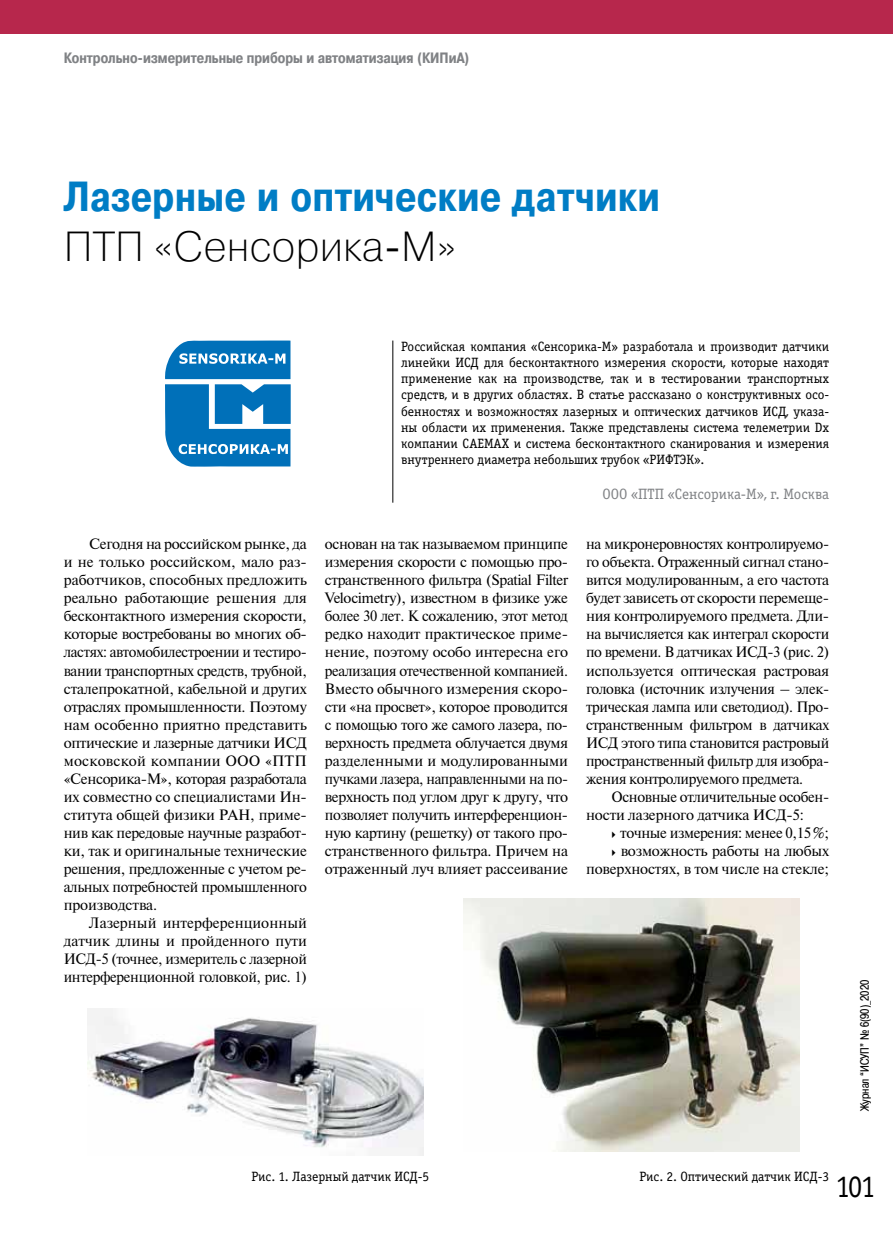
<style>
.page{position:relative;width:893px;height:1234px;background:#fff}
.page>*{position:absolute;margin:0;border:0;box-sizing:border-box;transform-origin:0 0}
.t1{font:700 42px "Pragmatica Cond C";letter-spacing:.02em;color:#007dc5}
.t2{font:42px "Pragmatica Light C";color:#000}
.t3{font:31.5px "Officina Serif Book C";color:#000;scale:.9 1}
.t4{font:15px/18px "Newton";letter-spacing:-.025em;color:#000;text-align:justify}
.t5{font:700 15px "Pragmatica Cond C";color:#808285}
.t6{font:15px "Officina Serif Book C";color:#808285}
.t7{font:13.5px/16.2px "Officina Serif Book C";color:#000;text-align:justify}
.t8{font:12px "Pragmatica Cond C";color:#000}
</style>
<div class="page">
<div style="left:0;top:0;width:893px;height:34px;background:#b7274c"></div>
<hr style="left:393px;top:340px;width:1px;height:162px;background:#000">
<svg style="left:165px;top:340px;width:126px;height:126px"></svg>
<img style="left:88px;top:1008px;width:336px;height:147px">
<img style="left:463px;top:898px;width:336px;height:252px">
<p class="t5" style="left:64px;top:50px;width:407px">Контрольно-измерительные приборы и автоматизация (КИПиА)</p>
<h1 class="t1" style="left:64px;top:173px;width:598px">Лазерные и оптические датчики</h1>
<h1 class="t2" style="left:64px;top:223px;width:394px">ПТП «Сенсорика-М»</h1>
<p class="t4" style="left:64px;top:534px;width:245px;text-indent:26px">Сегодня на российском рынке, да и не только российском, мало раз&shy;работчиков, способных предложить реально работающие решения для бесконтактного измерения скорости, которые востребованы во многих об&shy;ластях: автомобилестроении и тестиро&shy;вании транспортных средств, трубной, сталепрокатной, кабельной и других отраслях промышленности. Поэтому нам особенно приятно представить оптические и лазерные датчики ИСД московской компании ООО «ПТП «Сенсорика-М», которая разработала их совместно со специалистами Ин&shy;ститута общей физики РАН, приме&shy;нив как передовые научные разработ&shy;ки, так и оригинальные технические решения, предложенные с учетом ре&shy;альных потребностей промышленного производства.</p>
<p class="t4" style="left:64px;top:912px;width:245px;text-indent:26px">Лазерный интерференционный датчик длины и пройденного пути ИСД‑5 (точнее, измеритель с лазерной интерференционной головкой, рис. 1)</p>
<p class="t7" style="left:401px;top:338px;width:430px">Российская компания «Сенсорика-М» разработала и производит датчики линейки ИСД для бесконтактного измерения скорости, которые находят применение как на производстве, так и в тестировании транспортных средств, и в других областях. В статье рассказано о конструктивных осо&shy;бенностях и возможностях лазерных и оптических датчиков ИСД, указа&shy;ны области их применения. Также представлены система телеметрии Dx компании CAEMAX и система бесконтактного сканирования и измерения внутреннего диаметра небольших трубок «РИФТЭК».</p>
<p class="t6" style="left:602px;top:486px;width:228px">ООО «ПТП «Сенсорика-М», г. Москва</p>
<p class="t4" style="left:325px;top:534px;width:245px">основан на так называемом принципе измерения скорости с помощью про&shy;странственного фильтра (Spatial Filter Velocimetry), известном в физике уже более 30 лет. К сожалению, этот метод редко находит практическое приме&shy;нение, поэтому особо интересна его реализация отечественной компанией.<br>Вместо обычного измерения скоро&shy;сти «на просвет», которое проводится с помощью того же самого лазера, по&shy;верхность предмета облучается двумя разделенными и модулированными пучками лазера, направленными на по&shy;верхность под углом друг к другу, что позволяет получить интерференцион&shy;ную картину (решетку) от такого про&shy;странственного фильтра. Причем на отраженный луч влияет рассеивание</p>
<p class="t4" style="left:586px;top:534px;width:245px">на микронеровностях контролируемо&shy;го объекта. Отраженный сигнал стано&shy;вится модулированным, а его частота будет зависеть от скорости перемеще&shy;ния контролируемого предмета. Дли&shy;на вычисляется как интеграл скорости по времени. В датчиках ИСД‑3 (рис. 2) используется оптическая растровая головка (источник излучения – элек&shy;трическая лампа или светодиод). Про&shy;странственным фильтром в датчиках ИСД этого типа становится растровый пространственный фильтр для изобра&shy;жения контролируемого предмета.</p>
<p class="t4" style="left:586px;top:786px;width:245px;text-indent:26px">Основные отличительные особен&shy;ности лазерного датчика ИСД‑5:</p>
<p class="t4" style="left:586px;top:822px;width:245px;text-align:right">точные измерения: менее 0,15%; возможность работы на любых поверхностях, в том числе на стекле;</p>
<p class="t8" style="left:858px;top:1110px;width:133px;rotate:-90deg">Журнал “ИСУП” № 6(90)_2020</p>
<p class="t7" style="left:251px;top:1167px;width:179px">Рис. 1. Лазерный датчик ИСД‑5</p>
<p class="t7" style="left:639px;top:1167px;width:191px">Рис. 2. Оптический датчик ИСД‑3</p>
<h2 class="t3" style="left:836px;top:1168px;width:45px">101</h2>
</div>
